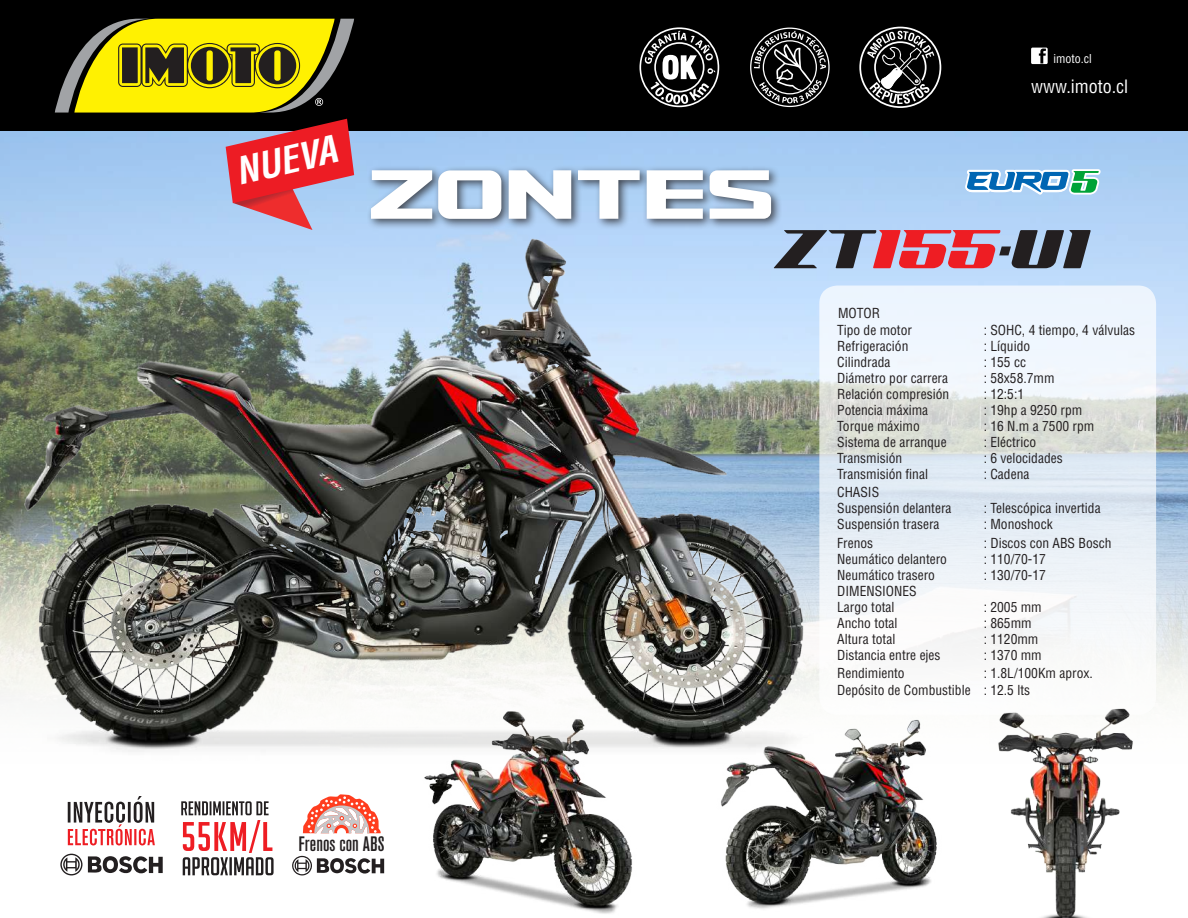
<style>
.page{position:relative;width:1188px;height:918px;background:#fff}
.page>*{position:absolute;margin:0;border:0;box-sizing:border-box;transform-origin:0 0}
.t1{font:italic 700 condensed 36.6px "Helvetica";color:#fff}
.t2{font:500 condensed 21.9px "Accius TOT";color:#231f20}
.t3{font:condensed 18px "Helvetica";color:#fff}
.t4{font:condensed 13.5px/16px "Helvetica";color:#231f20}
.t5{font:condensed 12px "Helvetica";color:#fff}
</style>
<div class="page">
<img style="left:0;top:131px;width:1188px;height:376px">
<svg style="left:0;top:507px;width:1188px;height:196px"></svg>
<div style="left:366px;top:165px;width:416px;height:65px;background:#231f20;opacity:.75"></div>
<svg style="left:371px;top:170px;width:61px;height:44px"></svg>
<svg style="left:509px;top:170px;width:62px;height:44px"></svg>
<svg style="left:578px;top:170px;width:62px;height:44px"></svg>
<svg style="left:647px;top:170px;width:56px;height:44px"></svg>
<svg style="left:438px;top:170px;width:63px;height:44px"></svg>
<svg style="left:710px;top:170px;width:61px;height:44px"></svg>
<svg style="left:819px;top:286px;width:337px;height:429px;fill:#eef5f8"></svg>
<svg style="left:303px;top:794px;width:78px;height:39px"></svg>
<svg style="left:292px;top:856px;width:92px;height:19px"></svg>
<svg style="left:181px;top:801px;width:93px;height:74px"></svg>
<svg style="left:60px;top:854px;width:103px;height:21px"></svg>
<svg style="left:68px;top:796px;width:87px;height:49px"></svg>
<img style="left:20px;top:214px;width:814px;height:538px">
<svg style="left:774px;top:230px;width:317px;height:38px;background:#966f80"></svg>
<svg style="left:965px;top:169px;width:136px;height:26px"></svg>
<img style="left:676px;top:717px;width:261px;height:192px">
<img style="left:989px;top:697px;width:150px;height:221px">
<img style="left:417px;top:709px;width:228px;height:205px">
<div style="left:0;top:0;width:1188px;height:131px;background:#000"></div>
<div style="left:750px;top:28px;width:80px;height:79px;border:1px solid #fff;border-radius:50%"></div>
<svg style="left:754px;top:31px;width:72px;height:72px"></svg>
<div style="left:859px;top:27px;width:82px;height:81px;border:2px solid #fff;border-radius:50%"></div>
<svg style="left:867px;top:31px;width:67px;height:73px"></svg>
<svg style="left:55px;top:19px;width:299px;height:94px"></svg>
<svg style="left:1031px;top:48px;width:17px;height:16px"></svg>
<div style="left:639px;top:27px;width:80px;height:80px;border:2px solid #fff;border-radius:50%"></div>
<svg style="left:644px;top:31px;width:71px;height:73px"></svg>
<svg style="left:226px;top:119px;width:128px;height:111px;background:#c25565"></svg>
<h1 class="t1" style="left:231px;top:150px;width:104px;rotate:-13deg">NUEVA</h1>
<h2 class="t2" style="left:298px;top:832px;width:88px">Frenos con ABS</h2>
<p class="t5" style="left:1054px;top:51px;width:40px">imoto.cl</p>
<h3 class="t3" style="left:1031px;top:75px;width:99px">www.imoto.cl</h3>
<p class="t4" style="left:837px;top:304px;width:76px;line-height:17px">MOTOR<br>Tipo de motor</p>
<p class="t4" style="left:984px;top:322px;width:153px">: SOHC, 4 tiempo, 4 válvulas</p>
<p class="t4" style="left:837px;top:338px;width:73px">Refrigeración</p>
<p class="t4" style="left:984px;top:338px;width:48px">: Líquido</p>
<p class="t4" style="left:837px;top:354px;width:55px">Cilindrada</p>
<p class="t4" style="left:984px;top:354px;width:44px">: 155 cc</p>
<p class="t4" style="left:837px;top:370px;width:112px">Diámetro por carrera</p>
<p class="t4" style="left:984px;top:370px;width:72px">: 58x58.7mm</p>
<p class="t4" style="left:837px;top:386px;width:114px">Relación compresión</p>
<p class="t4" style="left:984px;top:386px;width:42px">: 12:5:1</p>
<p class="t4" style="left:837px;top:402px;width:93px">Potencia máxima</p>
<p class="t4" style="left:984px;top:402px;width:100px">: 19hp a 9250 rpm</p>
<p class="t4" style="left:837px;top:418px;width:84px">Torque máximo</p>
<p class="t4" style="left:984px;top:418px;width:112px">: 16 N.m a 7500 rpm</p>
<p class="t4" style="left:837px;top:434px;width:111px">Sistema de arranque</p>
<p class="t4" style="left:984px;top:434px;width:54px">: Eléctrico</p>
<p class="t4" style="left:837px;top:450px;width:66px">Transmisión</p>
<p class="t4" style="left:984px;top:450px;width:81px">: 6 velocidades</p>
<p class="t4" style="left:837px;top:466px;width:92px">Transmisión final</p>
<p class="t4" style="left:984px;top:466px;width:47px">: Cadena</p>
<p class="t4" style="left:837px;top:484px;width:116px">CHASIS<br>Suspensión delantera</p>
<p class="t4" style="left:984px;top:500px;width:119px">: Telescópica invertida</p>
<p class="t4" style="left:837px;top:516px;width:104px">Suspensión trasera</p>
<p class="t4" style="left:984px;top:516px;width:70px">: Monoshock</p>
<p class="t4" style="left:837px;top:535px;width:37px">Frenos</p>
<p class="t4" style="left:984px;top:535px;width:129px">: Discos con ABS Bosch</p>
<p class="t4" style="left:837px;top:551px;width:111px">Neumático delantero</p>
<p class="t4" style="left:984px;top:551px;width:64px">: 110/70-17</p>
<p class="t4" style="left:837px;top:567px;width:99px">Neumático trasero</p>
<p class="t4" style="left:984px;top:567px;width:64px">: 130/70-17</p>
<p class="t4" style="left:837px;top:583px;width:81px">DIMENSIONES<br>Largo total</p>
<p class="t4" style="left:984px;top:599px;width:60px">: 2005 mm</p>
<p class="t4" style="left:837px;top:615px;width:62px">Ancho total</p>
<p class="t4" style="left:984px;top:615px;width:50px">: 865mm</p>
<p class="t4" style="left:837px;top:631px;width:60px">Altura total</p>
<p class="t4" style="left:984px;top:631px;width:56px">: 1120mm</p>
<p class="t4" style="left:837px;top:647px;width:105px">Distancia entre ejes</p>
<p class="t4" style="left:984px;top:647px;width:60px">: 1370 mm</p>
<p class="t4" style="left:837px;top:665px;width:69px">Rendimiento</p>
<p class="t4" style="left:837px;top:665px;width:257px;text-indent:146px">: 1.8L/100Km aprox.<br>Depósito de Combustible : 12.5 lts</p>
</div>
